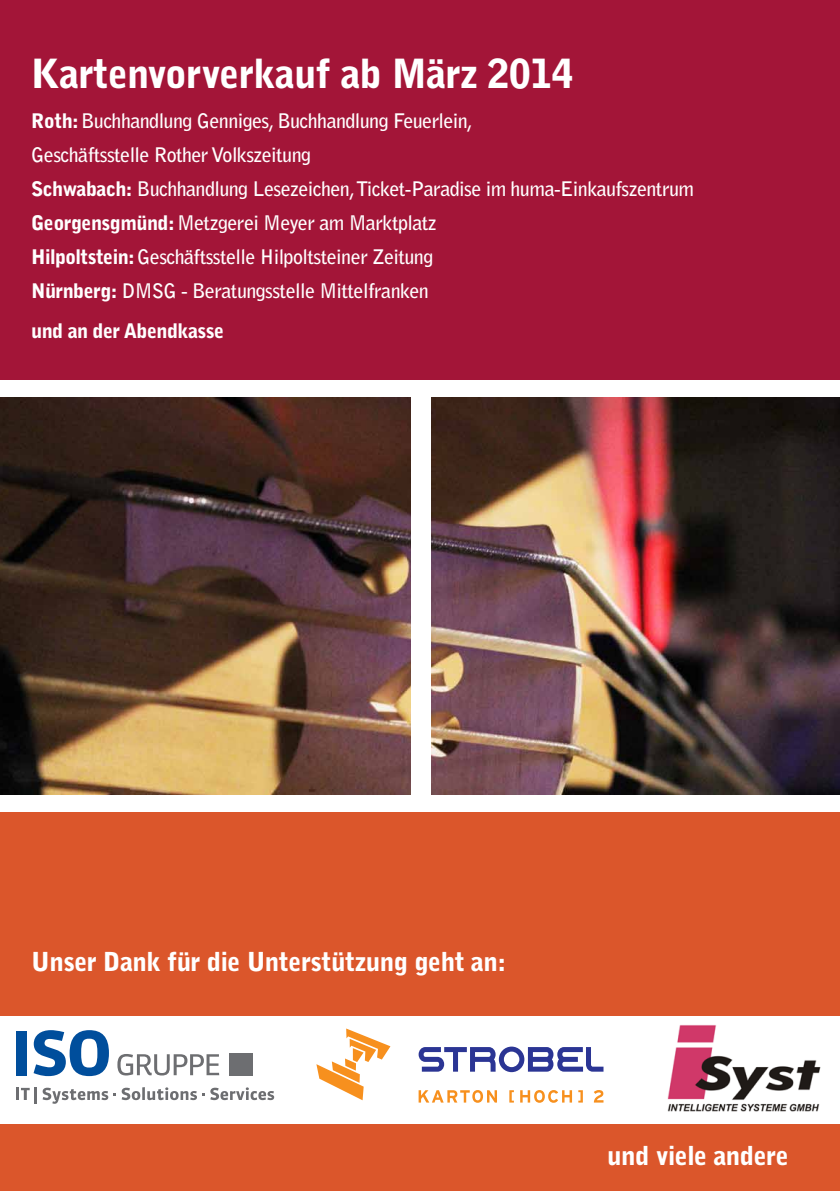
<style>
.page{position:relative;width:840px;height:1191px;background:#fff}
.page>*{position:absolute;margin:0;border:0;box-sizing:border-box;transform-origin:0 0}
.t1{font:900 40px "Bell Gothic Std";letter-spacing:-.02em;color:#fff}
.t2{font:900 26px "Bell Gothic Std";letter-spacing:-.02em;color:#fff}
.t3{font:700 20px/34px "Bell Gothic Std";letter-spacing:-.03em;color:#fff}
.t4{font:900 20px "Bell Gothic Std";letter-spacing:-.03em;color:#fff}
.s1{font-weight:900}
</style>
<div class="page">
<div style="left:0;top:812px;width:839px;height:379px;background:#db562b"></div>
<div style="left:0;top:0;width:839px;height:380px;background:#a31538"></div>
<img style="left:0;top:397px;width:839px;height:397px">
<div style="left:411px;top:386px;width:20px;height:418px;background:#fff"></div>
<div style="left:0;top:1015px;width:839px;height:108px;background:#fff"></div>
<div style="left:229px;top:1053px;width:23px;height:22px;background:#6d6e71"></div>
<div style="left:16px;top:1030px;width:11px;height:45px;background:#004e9c"></div>
<svg style="left:34px;top:1030px;width:75px;height:46px"></svg>
<svg style="left:117px;top:1054px;width:102px;height:21px"></svg>
<svg style="left:16px;top:1087px;width:21px;height:16px"></svg>
<svg style="left:210px;top:1087px;width:64px;height:13px"></svg>
<svg style="left:43px;top:1087px;width:161px;height:16px"></svg>
<img style="left:667px;top:1025px;width:154px;height:87px">
<svg style="left:418px;top:1046px;width:185px;height:26px"></svg>
<svg style="left:316px;top:1028px;width:74px;height:72px"></svg>
<svg style="left:418px;top:1090px;width:185px;height:12px"></svg>
<h1 class="t1" style="left:31px;top:50px;width:544px">Kartenvorverkauf ab März 2014</h1>
<p class="t3" style="left:31px;top:104px;width:664px"><span class="s1">Roth:</span> Buchhandlung Genniges, Buchhandlung Feuerlein,<br>Geschäftsstelle Rother Volkszeitung<br><span class="s1">Schwabach:</span> Buchhandlung Lesezeichen, Ticket-Paradise im huma-Einkaufszentrum <span class="s1">Georgensgmünd:</span> Metzgerei Meyer am Marktplatz<br><span class="s1">Hilpoltstein:</span> Geschäftsstelle Hilpoltsteiner Zeitung<br><span class="s1">Nürnberg:</span> DMSG - Beratungsstelle Mittelfranken</p>
<p class="t4" style="left:31px;top:319px;width:194px">und an der Abendkasse</p>
<h2 class="t2" style="left:31px;top:946px;width:476px">Unser Dank für die Unterstützung geht an:</h2>
<h2 class="t2" style="left:607px;top:1141px;width:183px">und viele andere</h2>
</div>
